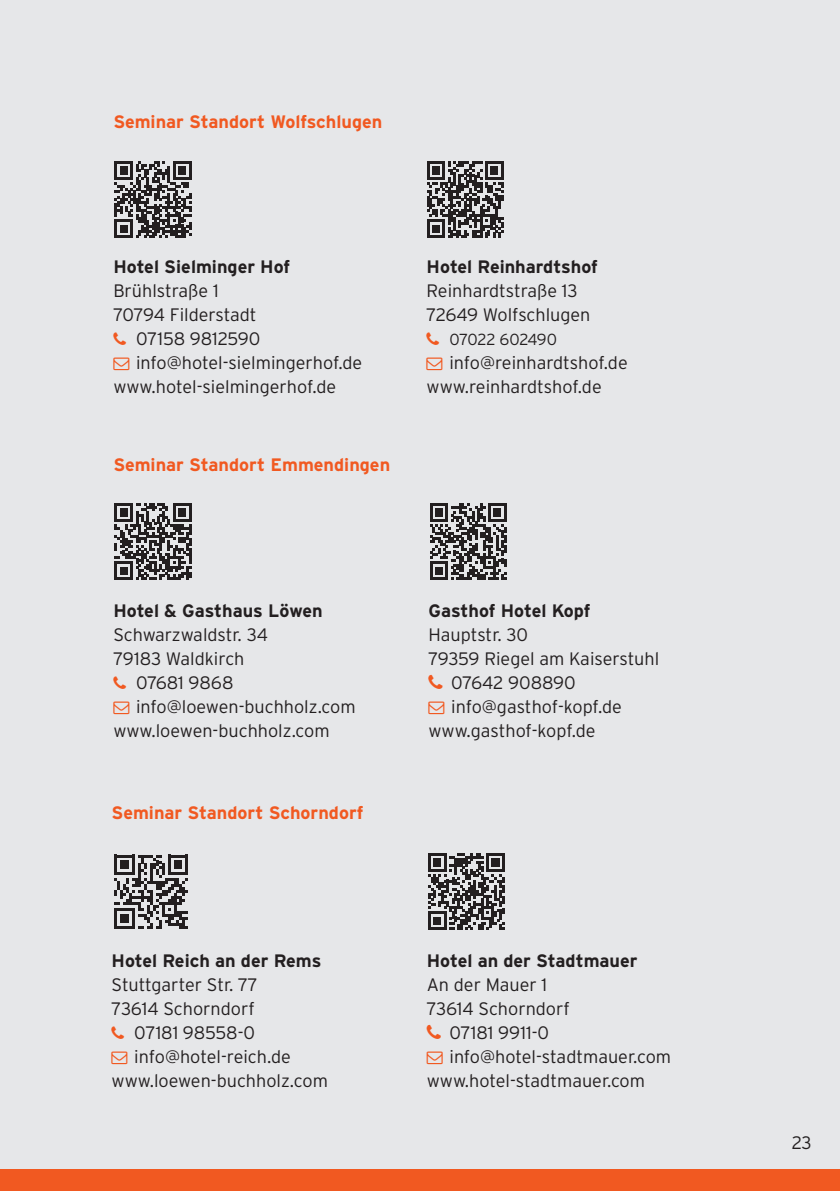
<style>
.page{position:relative;width:840px;height:1191px;background:#fff}
.page>*{position:absolute;margin:0;border:0;box-sizing:border-box;transform-origin:0 0}
.t1{font:300 18px/24px "Interstate";color:#231f20}
.t2{font:700 18px "Interstate";color:#231f20}
.t3{font:700 18px "Interstate";color:#f15921}
.t4{font:300 16px "Interstate";letter-spacing:-.02em;color:#231f20}
</style>
<div class="page">
<div style="left:0;top:1168px;width:839px;height:23px;background:#f15921"></div>
<div style="left:0;top:0;width:839px;height:1168px;background:#e6e7e9"></div>
<svg style="left:115px;top:161px;width:76px;height:77px"></svg>
<svg style="left:427px;top:161px;width:76px;height:77px"></svg>
<svg style="left:114px;top:854px;width:74px;height:74px"></svg>
<svg style="left:115px;top:503px;width:76px;height:77px"></svg>
<svg style="left:430px;top:503px;width:76px;height:77px"></svg>
<svg style="left:428px;top:853px;width:76px;height:77px"></svg>
<p class="t3" style="left:113px;top:111px;width:270px">Seminar Standort Wolfschlugen</p>
<p class="t2" style="left:113px;top:256px;width:178px">Hotel Sielminger Hof</p>
<p class="t1" style="left:113px;top:278px;width:107px">Brühlstraße 1</p>
<p class="t1" style="left:113px;top:302px;width:145px">70794 Filderstadt</p>
<p class="t1" style="left:136px;top:326px;width:126px">07158 9812590</p>
<p class="t1" style="left:136px;top:350px;width:228px">info@hotel-sielmingerhof.de</p>
<p class="t1" style="left:113px;top:374px;width:224px">www.hotel-sielmingerhof.de</p>
<p class="t3" style="left:113px;top:454px;width:278px">Seminar Standort Emmendingen</p>
<p class="t2" style="left:426px;top:256px;width:173px">Hotel Reinhardtshof</p>
<p class="t1" style="left:426px;top:278px;width:165px">Reinhardtstraße 13<br>72649 Wolfschlugen</p>
<p class="t4" style="left:449px;top:330px;width:109px">07022 602490</p>
<p class="t1" style="left:426px;top:350px;width:202px;text-indent:23px">info@reinhardtshof.de www.reinhardtshof.de</p>
<p class="t2" style="left:113px;top:600px;width:211px">Hotel &amp; Gasthaus Löwen</p>
<p class="t1" style="left:113px;top:622px;width:156px">Schwarzwaldstr. 34</p>
<p class="t1" style="left:113px;top:646px;width:132px">79183 Waldkirch</p>
<p class="t1" style="left:136px;top:670px;width:99px">07681 9868</p>
<p class="t1" style="left:136px;top:694px;width:221px">info@loewen-buchholz.com</p>
<p class="t1" style="left:113px;top:718px;width:218px">www.loewen-buchholz.com</p>
<p class="t3" style="left:111px;top:802px;width:253px">Seminar Standort Schorndorf</p>
<p class="t2" style="left:428px;top:600px;width:163px">Gasthof Hotel Kopf</p>
<p class="t1" style="left:428px;top:622px;width:101px">Hauptstr. 30</p>
<p class="t1" style="left:428px;top:646px;width:232px">79359 Riegel am Kaiserstuhl</p>
<p class="t1" style="left:451px;top:670px;width:126px">07642 908890</p>
<p class="t1" style="left:451px;top:694px;width:172px">info@gasthof-kopf.de</p>
<p class="t1" style="left:428px;top:718px;width:169px">www.gasthof-kopf.de</p>
<p class="t2" style="left:111px;top:950px;width:211px">Hotel Reich an der Rems</p>
<p class="t1" style="left:111px;top:972px;width:148px">Stuttgarter Str. 77</p>
<p class="t1" style="left:111px;top:996px;width:144px">73614 Schorndorf</p>
<p class="t1" style="left:134px;top:1020px;width:122px">07181 98558-0</p>
<p class="t1" style="left:134px;top:1044px;width:158px">info@hotel-reich.de</p>
<p class="t1" style="left:111px;top:1068px;width:218px">www.loewen-buchholz.com</p>
<p class="t2" style="left:426px;top:950px;width:212px">Hotel an der Stadtmauer</p>
<p class="t1" style="left:426px;top:972px;width:122px">An der Mauer 1</p>
<p class="t1" style="left:426px;top:996px;width:144px">73614 Schorndorf</p>
<p class="t1" style="left:449px;top:1020px;width:101px">07181 9911-0</p>
<p class="t1" style="left:449px;top:1044px;width:223px">info@hotel-stadtmauer.com</p>
<p class="t1" style="left:426px;top:1068px;width:220px">www.hotel-stadtmauer.com</p>
<p class="t1" style="left:791px;top:1130px;width:21px">23</p>
</div>
